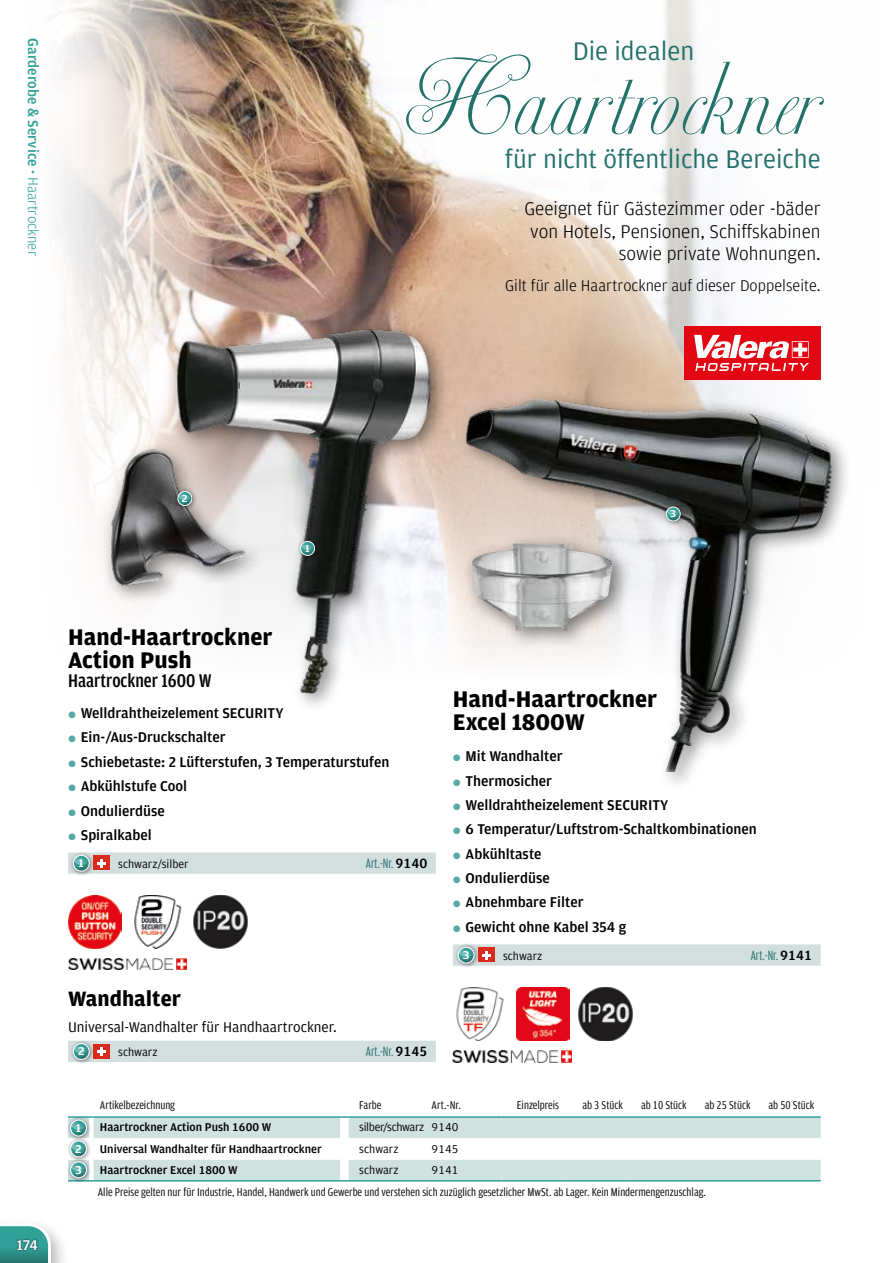
<style>
.page{position:relative;width:893px;height:1263px;background:#fff}
.page>*{position:absolute;margin:0;border:0;box-sizing:border-box;transform-origin:0 0}
.t1{font:72px "Ventura";color:#23716b}
.t2{font:27px "Amplitude";color:#23716b}
.t3{font:700 24px/23.2px "Amplitude";color:#000}
.t4{font:700 22.05px "Amplitude";color:#000}
.t5{font:300 19.5px/22.5px "Amplitude";color:#000;text-align:right}
.t6{font:500 19.5px "Amplitude Cond";color:#000}
.t7{font:300 16.5px "Amplitude";color:#000}
.t8{font:500 15px "Amplitude";color:#000}
.t9{font:15px "Amplitude";color:#000}
.t10{font:500 15px "Amplitude";color:#31a098}
.t11{font:500 15px "Amplitude";color:#fff}
.t12{font:14.25px "Amplitude Comp";color:#23716b}
.t13{font:12px "Amplitude Cond TF";color:#000}
.t14{font:500 12px "Amplitude TF";color:#000}
.t15{font:12px "Amplitude TF";color:#000}
.t16{font:12px "Amplitude TF";letter-spacing:-.03em;color:#000}
.t17{font:500 12px "Amplitude Wide";color:#fff}
.t18{font:500 10.65px "Amplitude Wide";color:#fff}
.s1{font-weight:300}
.s2{font-family:"Apex New";font-size:12.75px;color:#54a9a2}
.s3{font-family:"Amplitude TF";font-weight:500;color:#000}
</style>
<div class="page">
<img style="left:59px;top:0;width:347px;height:503px">
<div style="left:166px;top:318px;width:286px;height:396px;background:#000;opacity:.5"></div>
<img style="left:162px;top:311px;width:280px;height:383px">
<div style="left:296px;top:537px;width:24px;height:24px;background:#000;opacity:.5"></div>
<svg style="left:300px;top:543px;width:15px;height:13px"></svg>
<svg style="left:301px;top:541px;width:13px;height:8px"></svg>
<div style="left:301px;top:541px;width:13px;height:9px;border:1px solid #fff;border-radius:50%"></div>
<div style="left:100px;top:439px;width:166px;height:167px;background:#000;opacity:.5"></div>
<img style="left:95px;top:443px;width:156px;height:150px">
<div style="left:174px;top:487px;width:23px;height:24px;background:#000;opacity:.5"></div>
<svg style="left:177px;top:493px;width:15px;height:13px"></svg>
<svg style="left:178px;top:491px;width:13px;height:8px"></svg>
<div style="left:178px;top:491px;width:14px;height:9px;border:1px solid #fff;border-radius:50%"></div>
<img style="left:452px;top:422px;width:395px;height:350px">
<div style="left:460px;top:531px;width:174px;height:121px;background:#000;opacity:.5"></div>
<img style="left:470px;top:543px;width:143px;height:88px">
<div style="left:662px;top:503px;width:24px;height:23px;background:#000;opacity:.5"></div>
<svg style="left:665px;top:509px;width:15px;height:13px"></svg>
<svg style="left:667px;top:507px;width:13px;height:8px"></svg>
<div style="left:666px;top:506px;width:14px;height:9px;border:1px solid #fff;border-radius:50%"></div>
<svg style="left:406px;top:0;width:415px;height:422px"></svg>
<img style="left:69px;top:895px;width:53px;height:53px">
<img style="left:134px;top:895px;width:48px;height:53px">
<img style="left:193px;top:895px;width:55px;height:53px">
<img style="left:68px;top:958px;width:118px;height:12px">
<img style="left:456px;top:987px;width:48px;height:54px">
<img style="left:516px;top:987px;width:53px;height:54px">
<img style="left:578px;top:987px;width:55px;height:54px">
<img style="left:453px;top:1051px;width:118px;height:11px">
<div style="left:685px;top:326px;width:136px;height:53px;background:#e30613"></div>
<svg style="left:694px;top:335px;width:115px;height:36px"></svg>
<div style="left:0;top:1216px;width:70px;height:47px;background:#000;opacity:.3"></div>
<svg style="left:0;top:1223px;width:51px;height:40px"></svg>
<div style="left:16px;top:1238px;width:23px;height:13px;background:#000;opacity:.7"></div>
<div style="left:68px;top:852px;width:368px;height:22px;background:#d3dede"></div>
<div style="left:69px;top:851px;width:26px;height:26px;background:#000;opacity:.5"></div>
<svg style="left:72px;top:857px;width:18px;height:15px"></svg>
<svg style="left:74px;top:855px;width:15px;height:9px"></svg>
<div style="left:74px;top:855px;width:15px;height:10px;border:1px solid #fff;border-radius:50%"></div>
<div style="left:93px;top:856px;width:17px;height:14px;background:#da2a1c"></div>
<svg style="left:97px;top:859px;width:9px;height:8px"></svg>
<div style="left:453px;top:944px;width:368px;height:22px;background:#d3dede"></div>
<div style="left:454px;top:943px;width:26px;height:26px;background:#000;opacity:.5"></div>
<svg style="left:457px;top:949px;width:18px;height:15px"></svg>
<svg style="left:459px;top:947px;width:14px;height:9px"></svg>
<div style="left:458px;top:947px;width:16px;height:10px;border:1px solid #fff;border-radius:50%"></div>
<div style="left:478px;top:948px;width:17px;height:14px;background:#da2a1c"></div>
<svg style="left:482px;top:951px;width:8px;height:8px"></svg>
<div style="left:68px;top:1041px;width:368px;height:21px;background:#d3dede"></div>
<div style="left:69px;top:1039px;width:26px;height:26px;background:#000;opacity:.5"></div>
<svg style="left:72px;top:1045px;width:18px;height:15px"></svg>
<svg style="left:74px;top:1043px;width:15px;height:10px"></svg>
<div style="left:74px;top:1043px;width:15px;height:10px;border:1px solid #fff;border-radius:50%"></div>
<div style="left:93px;top:1044px;width:17px;height:14px;background:#da2a1c"></div>
<svg style="left:97px;top:1047px;width:9px;height:9px"></svg>
<svg style="left:68px;top:1116px;width:753px;height:66px"></svg>
<hr style="left:502px;top:1116px;width:64px;height:2px;background:#31a098">
<hr style="left:566px;top:1116px;width:63px;height:2px;background:#31a098">
<hr style="left:629px;top:1116px;width:64px;height:2px;background:#31a098">
<hr style="left:693px;top:1116px;width:64px;height:2px;background:#31a098">
<hr style="left:757px;top:1116px;width:64px;height:2px;background:#31a098">
<hr style="left:502px;top:1180px;width:64px;height:1px;background:#31a098">
<hr style="left:566px;top:1180px;width:63px;height:1px;background:#31a098">
<hr style="left:629px;top:1180px;width:64px;height:1px;background:#31a098">
<hr style="left:693px;top:1180px;width:64px;height:1px;background:#31a098">
<hr style="left:757px;top:1180px;width:64px;height:1px;background:#31a098">
<p class="t10" style="left:42px;top:38px;width:219px;rotate:90deg">Garderobe &amp; Service · <span class="s1">Haartrockner</span></p>
<h2 class="t2" style="left:573px;top:34px;width:123px">Die idealen</h2>
<h1 class="t1" style="left:406px;top:67px;width:416px">Haartrockner</h1>
<h2 class="t2" style="left:505px;top:142px;width:317px">für nicht öffentliche Bereiche</h2>
<h3 class="t5" style="left:524px;top:197px;width:298px">Geeignet für Gästezimmer oder -bäder von Hotels, Pensionen, Schiffskabinen sowie private Wohnungen.</h3>
<p class="t7" style="left:505px;top:276px;width:317px">Gilt für alle Haartrockner auf dieser Doppelseite.</p>
<p class="t11" style="left:17px;top:1235px;width:23px">174</p>
<p class="t18" style="left:182px;top:492px;width:7px">2</p>
<p class="t18" style="left:305px;top:542px;width:6px">1</p>
<p class="t18" style="left:670px;top:507px;width:7px">3</p>
<h3 class="t3" style="left:68px;top:624px;width:206px">Hand-Haartrockner<br>Action Push</h3>
<h3 class="t6" style="left:68px;top:668px;width:145px">Haartrockner 1600 W</h3>
<p class="t8" style="left:68px;top:704px;width:217px"><span class="s2">○</span> Welldrahtheizelement SECURITY</p>
<p class="t8" style="left:68px;top:728px;width:159px"><span class="s2">○</span> Ein-/Aus-Druckschalter</p>
<p class="t8" style="left:68px;top:752px;width:323px"><span class="s2">○</span> Schiebetaste: 2 Lüfterstufen, 3 Temperaturstufen</p>
<p class="t8" style="left:68px;top:777px;width:121px"><span class="s2">○</span> Abkühlstufe Cool</p>
<p class="t8" style="left:68px;top:801px;width:98px"><span class="s2">○</span> Ondulierdüse</p>
<p class="t8" style="left:68px;top:825px;width:85px"><span class="s2">○</span> Spiralkabel</p>
<p class="t17" style="left:79px;top:856px;width:7px">1</p>
<p class="t15" style="left:118px;top:856px;width:72px">schwarz/silber</p>
<p class="t12" style="left:366px;top:854px;width:63px">Art.-Nr. <span class="s3">9140</span></p>
<h3 class="t4" style="left:68px;top:985px;width:114px">Wandhalter</h3>
<p class="t9" style="left:68px;top:1018px;width:270px">Universal-Wandhalter für Handhaartrockner.</p>
<p class="t17" style="left:78px;top:1044px;width:8px">2</p>
<p class="t15" style="left:118px;top:1044px;width:41px">schwarz</p>
<p class="t12" style="left:366px;top:1042px;width:63px">Art.-Nr. <span class="s3">9145</span></p>
<h3 class="t3" style="left:453px;top:687px;width:206px">Hand-Haartrockner<br>Excel 1800W</h3>
<p class="t8" style="left:453px;top:747px;width:111px"><span class="s2">○</span> Mit Wandhalter</p>
<p class="t8" style="left:453px;top:771px;width:101px"><span class="s2">○</span> Thermosicher</p>
<p class="t8" style="left:453px;top:795px;width:217px"><span class="s2">○</span> Welldrahtheizelement SECURITY</p>
<p class="t8" style="left:453px;top:820px;width:305px"><span class="s2">○</span> 6 Temperatur/Luftstrom-Schaltkombinationen</p>
<p class="t8" style="left:453px;top:844px;width:90px"><span class="s2">○</span> Abkühltaste</p>
<p class="t8" style="left:453px;top:869px;width:98px"><span class="s2">○</span> Ondulierdüse</p>
<p class="t8" style="left:453px;top:893px;width:132px"><span class="s2">○</span> Abnehmbare Filter</p>
<p class="t8" style="left:453px;top:917px;width:175px"><span class="s2">○</span> Gewicht ohne Kabel 354 g</p>
<p class="t17" style="left:463px;top:947px;width:8px">3</p>
<p class="t15" style="left:503px;top:948px;width:41px">schwarz</p>
<p class="t12" style="left:751px;top:946px;width:63px">Art.-Nr. <span class="s3">9141</span></p>
<p class="t13" style="left:100px;top:1097px;width:77px">Artikelbezeichnung</p>
<p class="t13" style="left:359px;top:1098px;width:24px">Farbe</p>
<p class="t13" style="left:432px;top:1097px;width:31px">Art.-Nr.</p>
<p class="t13" style="left:517px;top:1097px;width:44px">Einzelpreis</p>
<p class="t13" style="left:582px;top:1097px;width:42px">ab 3 Stück</p>
<p class="t13" style="left:641px;top:1097px;width:47px">ab 10 Stück</p>
<p class="t13" style="left:705px;top:1097px;width:47px">ab 25 Stück</p>
<p class="t13" style="left:769px;top:1097px;width:47px">ab 50 Stück</p>
<p class="t17" style="left:76px;top:1120px;width:7px">1</p>
<p class="t14" style="left:100px;top:1120px;width:173px">Haartrockner Action Push 1600 W</p>
<p class="t16" style="left:359px;top:1120px;width:101px">silber/schwarz 9140</p>
<p class="t17" style="left:75px;top:1141px;width:8px">2</p>
<p class="t14" style="left:100px;top:1141px;width:223px">Universal Wandhalter für Handhaartrockner</p>
<p class="t15" style="left:359px;top:1141px;width:41px">schwarz</p>
<p class="t15" style="left:432px;top:1141px;width:28px">9145</p>
<p class="t17" style="left:75px;top:1162px;width:8px">3</p>
<p class="t14" style="left:100px;top:1162px;width:139px">Haartrockner Excel 1800 W</p>
<p class="t15" style="left:359px;top:1162px;width:41px">schwarz</p>
<p class="t15" style="left:432px;top:1162px;width:28px">9141</p>
<p class="t13" style="left:98px;top:1184px;width:610px">Alle Preise gelten nur für Industrie, Handel, Handwerk und Gewerbe und verstehen sich zuzüglich gesetzlicher MwSt. ab Lager. Kein Mindermengenzuschlag.</p>
</div>
